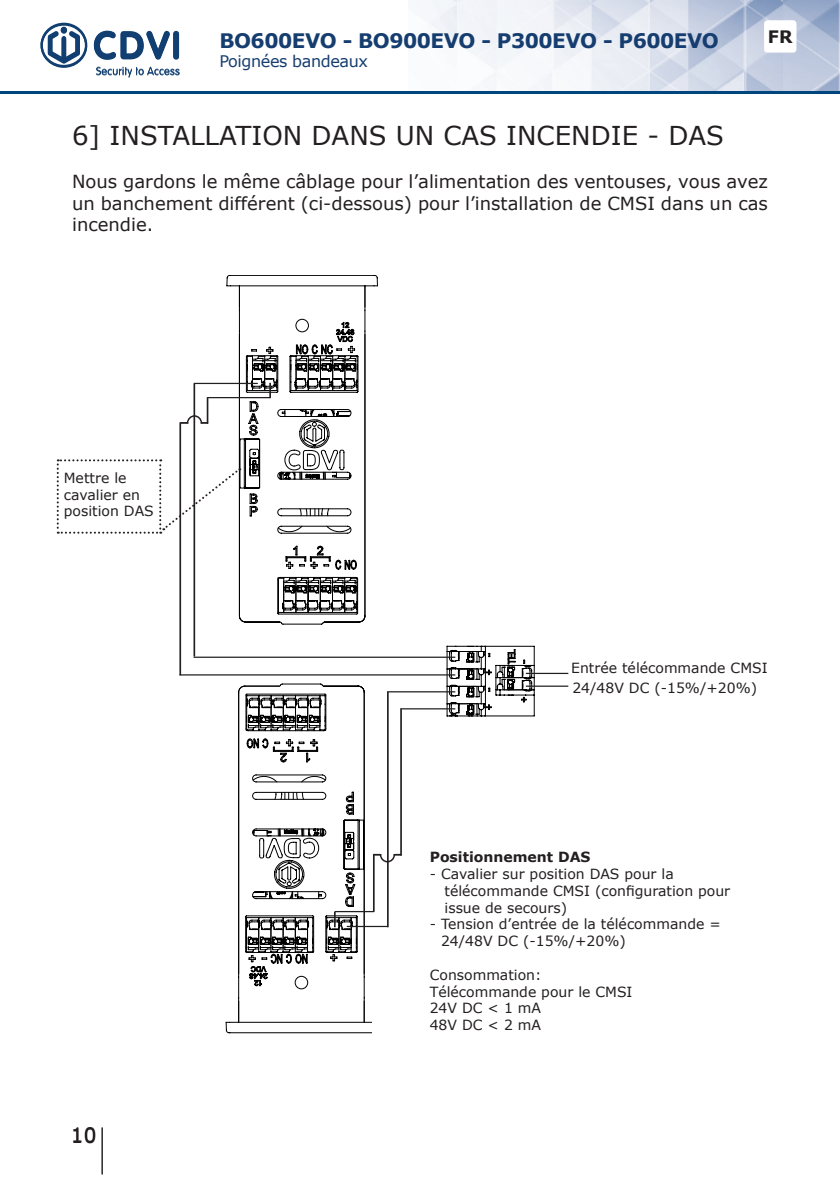
<style>
.page{position:relative;width:840px;height:1191px;background:#fff}
.page>*{position:absolute;margin:0;border:0;box-sizing:border-box;transform-origin:0 0}
.Product_name{font:26px "Verdana";color:#231f20}
.t1{font:700 20px "Verdana";letter-spacing:-.025em;color:#163d6f}
.t2{font:20px "Verdana";color:#231f20}
.t3{font:18px/21.6px "Verdana";color:#231f20;text-align:justify}
.t4{font:700 17.2px "Verdana";color:#231f20}
.t5{font:16px "Verdana";letter-spacing:-.025em;color:#163d6f}
.t6{font:14px/16.8px "Verdana";color:#231f20}
.t7{font:700 14px "Verdana";color:#231f20}
</style>
<div class="page">
<img style="left:429px;top:0;width:410px;height:91px">
<svg style="left:763px;top:21px;width:33px;height:32px"></svg>
<hr style="left:102px;top:1127px;width:1px;height:47px;background:#231f20">
<svg style="left:40px;top:23px;width:48px;height:45px"></svg>
<svg style="left:96px;top:67px;width:83px;height:11px"></svg>
<svg style="left:94px;top:31px;width:76px;height:29px"></svg>
<div style="left:173px;top:31px;width:6px;height:28px;background:#113f71;border-radius:3px"></div>
<hr style="left:0;top:91px;width:839px;height:3px;background:#00467e">
<div style="left:763px;top:20px;width:33px;height:32px;background:#fff;border-radius:3px"></div>
<svg style="left:226px;top:275px;width:152px;height:46px"></svg>
<svg style="left:226px;top:689px;width:146px;height:344px"></svg>
<svg style="left:238px;top:685px;width:126px;height:338px"></svg>
<svg style="left:434px;top:645px;width:100px;height:72px"></svg>
<hr style="left:179px;top:674px;width:276px;height:1px;background:#231f20">
<hr style="left:193px;top:656px;width:262px;height:2px;background:#231f20">
<hr style="left:401px;top:708px;width:54px;height:1px;background:#231f20">
<hr style="left:387px;top:691px;width:68px;height:1px;background:#231f20">
<hr style="left:346px;top:926px;width:41px;height:1px;background:#231f20">
<hr style="left:334px;top:911px;width:40px;height:1px;background:#231f20">
<hr style="left:525px;top:673px;width:43px;height:1px;background:#231f20">
<hr style="left:525px;top:685px;width:43px;height:2px;background:#231f20">
<svg style="left:245px;top:683px;width:113px;height:281px"></svg>
<hr style="left:179px;top:422px;width:2px;height:253px;background:#231f20">
<hr style="left:400px;top:708px;width:1px;height:147px;background:#231f20">
<hr style="left:373px;top:854px;width:1px;height:57px;background:#231f20">
<svg style="left:57px;top:321px;width:309px;height:315px"></svg>
<hr style="left:193px;top:383px;width:2px;height:273px;background:#231f20">
<svg style="left:374px;top:853px;width:27px;height:10px"></svg>
<hr style="left:387px;top:692px;width:1px;height:235px;background:#231f20">
<p class="t4" style="left:767px;top:24px;width:26px">FR</p>
<h2 class="t1" style="left:219px;top:26px;width:501px">BO600EVO - BO900EVO - P300EVO - P600EVO</h2>
<p class="t4" style="left:766px;top:25px;width:28px">EN</p>
<p class="t5" style="left:219px;top:50px;width:150px">Poignées bandeaux</p>
<p class="Product_name" style="left:72px;top:117px;width:653px">6] INSTALLATION DANS UN CAS INCENDIE - DAS</p>
<p class="t3" style="left:72px;top:171px;width:697px">Nous gardons le même câblage pour l’alimentation des ventouses, vous avez un banchement différent (ci-dessous) pour l’installation de CMSI dans un cas incendie.</p>
<p class="t6" style="left:64px;top:469px;width:91px">Mettre le cavalier en position DAS</p>
<h2 class="t2" style="left:71px;top:1122px;width:27px">10</h2>
<p class="t6" style="left:571px;top:659px;width:198px">Entrée télécommande CMSI</p>
<p class="t6" style="left:572px;top:679px;width:186px">24/48V DC (-15%/+20%)</p>
<p class="t7" style="left:429px;top:847px;width:162px">Positionnement DAS</p>
<p class="t6" style="left:429px;top:865px;width:245px">- Cavalier sur position DAS pour la</p>
<p class="t6" style="left:444px;top:882px;width:287px">télécommande CMSI (configuration pour</p>
<p class="t6" style="left:444px;top:899px;width:124px">issue de secours)</p>
<p class="t6" style="left:441px;top:915px;width:281px;text-indent:-11px">- Tension d’entrée de la télécommande =<br>24/48V DC (-15%/+20%)</p>
<p class="t6" style="left:429px;top:966px;width:113px">Consommation:</p>
<p class="t6" style="left:429px;top:983px;width:204px">Télécommande pour le CMSI<br>24V DC &lt; 1 mA</p>
<p class="t6" style="left:429px;top:1016px;width:113px">48V DC &lt; 2 mA</p>
</div>
